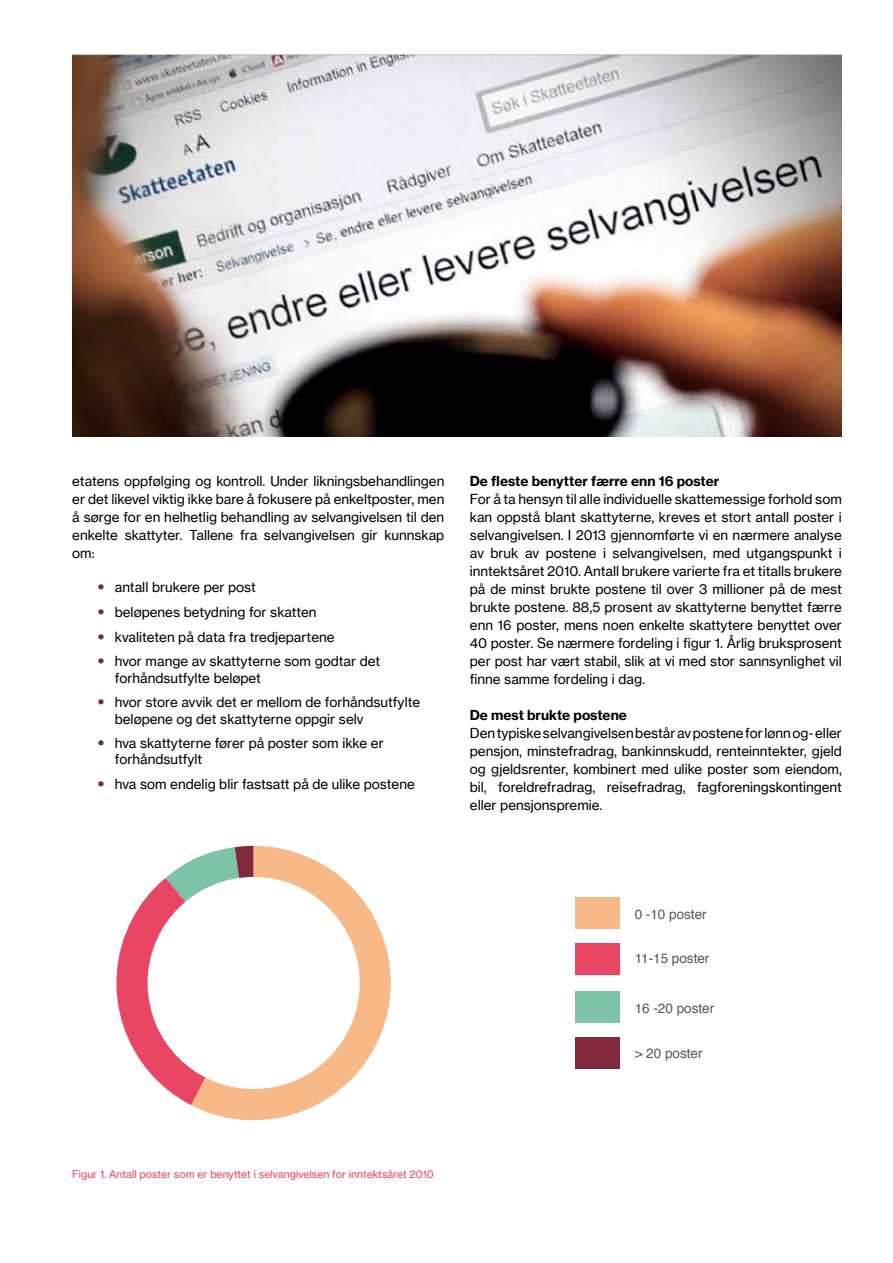
<style>
.page{position:relative;width:893px;height:1263px;background:#fff}
.page>*{position:absolute;margin:0;border:0;box-sizing:border-box;transform-origin:0 0}
.t1{font:13.5px/18px "N Haas Grotesk TX Pro 55 Rg";color:#000;text-align:justify}
.t2{font:13.5px "N Haas Grotesk TX Pro 75 Bd";color:#000}
.t3{font:13.5px "Helvetica";color:#575756}
.t4{font:10.5px "N Haas Grotesk TX Pro 55 Rg";color:#e74260}
.s1{font-family:"N Haas Grotesk DS Pro 95 Blk";font-size:16.5px;color:#712d3e}
</style>
<div class="page">
<div style="left:575px;top:1037px;width:45px;height:31px;background:#83293c"></div>
<div style="left:575px;top:991px;width:45px;height:32px;background:#7dc4a7"></div>
<div style="left:575px;top:943px;width:45px;height:32px;background:#e94664"></div>
<svg style="left:116px;top:860px;width:75px;height:245px"></svg>
<div style="left:575px;top:897px;width:45px;height:32px;background:#f8b989"></div>
<svg style="left:191px;top:846px;width:200px;height:274px;fill:#f8b989"></svg>
<div style="left:148px;top:877px;width:212px;height:212px;background:#fff;border-radius:50%"></div>
<img style="left:72px;top:54px;width:770px;height:383px">
<p class="t1" style="left:72px;top:472px;width:374px">etatens oppfølging og kontroll. Under likningsbehandlingen er det likevel viktig ikke bare å fokusere på enkeltposter, men å sørge for en helhetlig behandling av selvangivelsen til den enkelte skattyter. Tallene fra selvangivelsen gir kunnskap om:</p>
<p class="t1" style="left:98px;top:578px;width:160px"><span class="s1">•</span> antall brukere per post</p>
<p class="t1" style="left:98px;top:603px;width:220px"><span class="s1">•</span> beløpenes betydning for skatten</p>
<p class="t1" style="left:98px;top:628px;width:238px"><span class="s1">•</span> kvaliteten på data fra tredjepartene</p>
<p class="t1" style="left:115px;top:653px;width:267px;line-height:16.2px;text-indent:-17px"><span class="s1">•</span> hvor mange av skattyterne som godtar det forhåndsutfylte beløpet</p>
<p class="t1" style="left:115px;top:694px;width:307px;line-height:16.2px;text-indent:-17px"><span class="s1">•</span> hvor store avvik det er mellom de forhåndsutfylte beløpene og det skattyterne oppgir selv</p>
<p class="t1" style="left:115px;top:735px;width:271px;line-height:16.2px;text-indent:-17px"><span class="s1">•</span> hva skattyterne fører på poster som ikke er forhåndsutfylt</p>
<p class="t1" style="left:98px;top:775px;width:319px"><span class="s1">•</span> hva som endelig blir fastsatt på de ulike postene</p>
<p class="t2" style="left:470px;top:473px;width:251px">De fleste benytter færre enn 16 poster</p>
<p class="t1" style="left:470px;top:490px;width:374px">For å ta hensyn til alle individuelle skattemessige forhold som kan oppstå blant skattyterne, kreves et stort antall poster i selvangivelsen. I 2013 gjennomførte vi en nærmere analyse av bruk av postene i selvangivelsen, med utgangspunkt i inntektsåret 2010. Antall brukere varierte fra et titalls brukere på de minst brukte postene til over 3 millioner på de mest brukte postene. 88,5 prosent av skattyterne benyttet færre enn 16 poster, mens noen enkelte skattytere benyttet over 40 poster. Se nærmere fordeling i figur 1. Årlig bruksprosent per post har vært stabil, slik at vi med stor sannsynlighet vil finne samme fordeling i dag.</p>
<p class="t2" style="left:470px;top:706px;width:159px">De mest brukte postene</p>
<p class="t1" style="left:470px;top:724px;width:374px">Den typiske selvangivelsen består av postene for lønn og- eller pensjon, minstefradrag, bankinnskudd, renteinntekter, gjeld og gjeldsrenter, kombinert med ulike poster som eiendom, bil, foreldrefradrag, reisefradrag, fagforeningskontingent eller pensjonspremie.</p>
<p class="t3" style="left:635px;top:904px;width:74px">0 -10 poster</p>
<p class="t3" style="left:635px;top:948px;width:76px">11-15 poster</p>
<p class="t3" style="left:635px;top:998px;width:81px">16 -20 poster</p>
<p class="t3" style="left:635px;top:1043px;width:69px">&gt; 20 poster</p>
<p class="t4" style="left:72px;top:1168px;width:363px">Figur 1. Antall poster som er benyttet i selvangivelsen for inntektsåret 2010</p>
</div>
